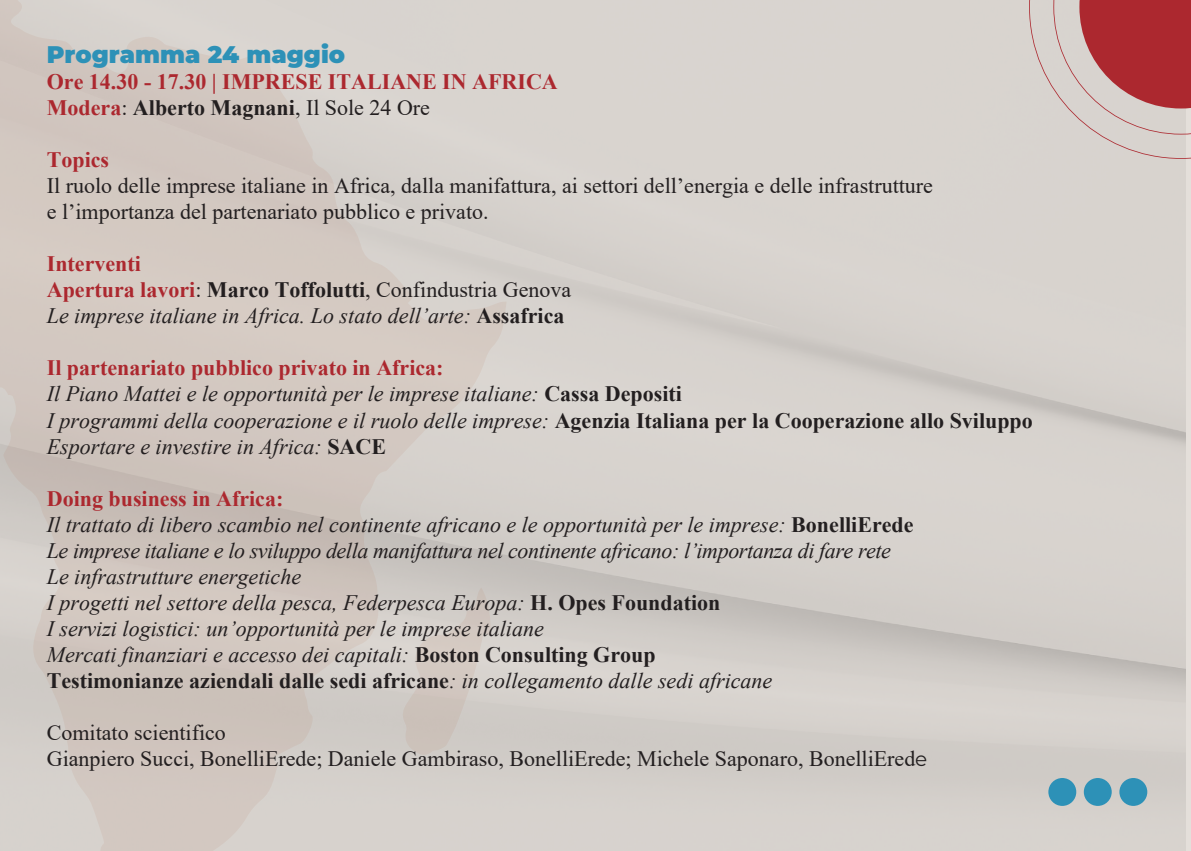
<style>
.page{position:relative;width:1191px;height:851px;background:#fff}
.page>*{position:absolute;margin:0;border:0;box-sizing:border-box;transform-origin:0 0}
.t1{font:900 24px "Montserrat";color:#2d91b7}
.t2{font:italic 22px/26px "Times New Roman";color:#231f20}
.t3{font:22px/26px "Times New Roman";color:#231f20}
.t4{font:700 22px/26px "Times New Roman";color:#ac282f}
.s1{font-weight:400;color:#231f20}
.s2{color:#231f20}
.s3{font-weight:700;font-style:normal;color:#ac282f}
.s4{font-style:normal}
.s5{font-weight:700;font-style:normal}
.s6{font-family:"Montserrat";font-size:20px}
</style>
<div class="page">
<img style="left:506px;top:0;width:679px;height:850px">
<div style="left:1048px;top:777px;width:28px;height:28px;background:#2d91b7;border-radius:50%"></div>
<div style="left:1083px;top:777px;width:28px;height:28px;background:#2d91b7;border-radius:50%"></div>
<div style="left:1119px;top:777px;width:28px;height:28px;background:#2d91b7;border-radius:50%"></div>
<svg style="left:1029px;top:0;width:162px;height:159px;background:#c69090"></svg>
<svg style="left:0;top:0;width:506px;height:850px;background:#d2c9c3"></svg>
<svg style="left:401px;top:587px;width:90px;height:170px;background:#d1c9c3"></svg>
<p class="t1" style="left:47px;top:37px;width:300px">Programma 24 maggio</p>
<p class="t4" style="left:47px;top:68px;width:512px">Ore 14.30 - 17.30 | IMPRESE ITALIANE IN AFRICA<br>Modera<span class="s1">:</span> <span class="s2">Alberto Magnani</span><span class="s1">, Il Sole 24 Ore</span></p>
<p class="t4" style="left:47px;top:146px;width:64px">Topics</p>
<p class="t3" style="left:47px;top:172px;width:887px">Il ruolo delle imprese italiane in Africa, dalla manifattura, ai settori dell’energia e delle infrastrutture e l’importanza del partenariato pubblico e privato.</p>
<p class="t2" style="left:47px;top:250px;width:526px"><span class="s3">Interventi<br>Apertura lavori</span><span class="s4">:</span> <span class="s5">Marco Toffolutti</span><span class="s4">, Confindustria Genova<br></span>Le imprese italiane in Africa. Lo stato dell’arte: <span class="s5">Assafrica</span></p>
<p class="t2" style="left:47px;top:354px;width:987px"><span class="s3">Il partenariato pubblico privato in Africa:<br></span>Il Piano Mattei e le opportunità per le imprese italiane: <span class="s5">Cassa Depositi<br></span>I programmi della cooperazione e il ruolo delle imprese: <span class="s5">Agenzia Italiana per la Cooperazione allo Sviluppo </span>Esportare e investire in Africa: <span class="s5">SACE</span></p>
<p class="t2" style="left:47px;top:484px;width:868px"><span class="s3">Doing business in Africa:<br></span>Il trattato di libero scambio nel continente africano e le opportunità per le imprese: <span class="s5">BonelliErede </span>Le imprese italiane e lo sviluppo della manifattura nel continente africano: l’importanza di fare rete Le infrastrutture energetiche<br>I progetti nel settore della pesca, Federpesca Europa: <span class="s5">H. Opes Foundation<br></span>I servizi logistici: un’opportunità per le imprese italiane<br>Mercati finanziari e accesso dei capitali: <span class="s5">Boston Consulting Group<br>Testimonianze aziendali dalle sedi africane</span>: in collegamento dalle sedi africane</p>
<p class="t3" style="left:47px;top:718px;width:882px">Comitato scientifico<br>Gianpiero Succi, BonelliErede; Daniele Gambiraso, BonelliErede; Michele Saponaro, BonelliEred<span class="s6">e</span></p>
</div>
